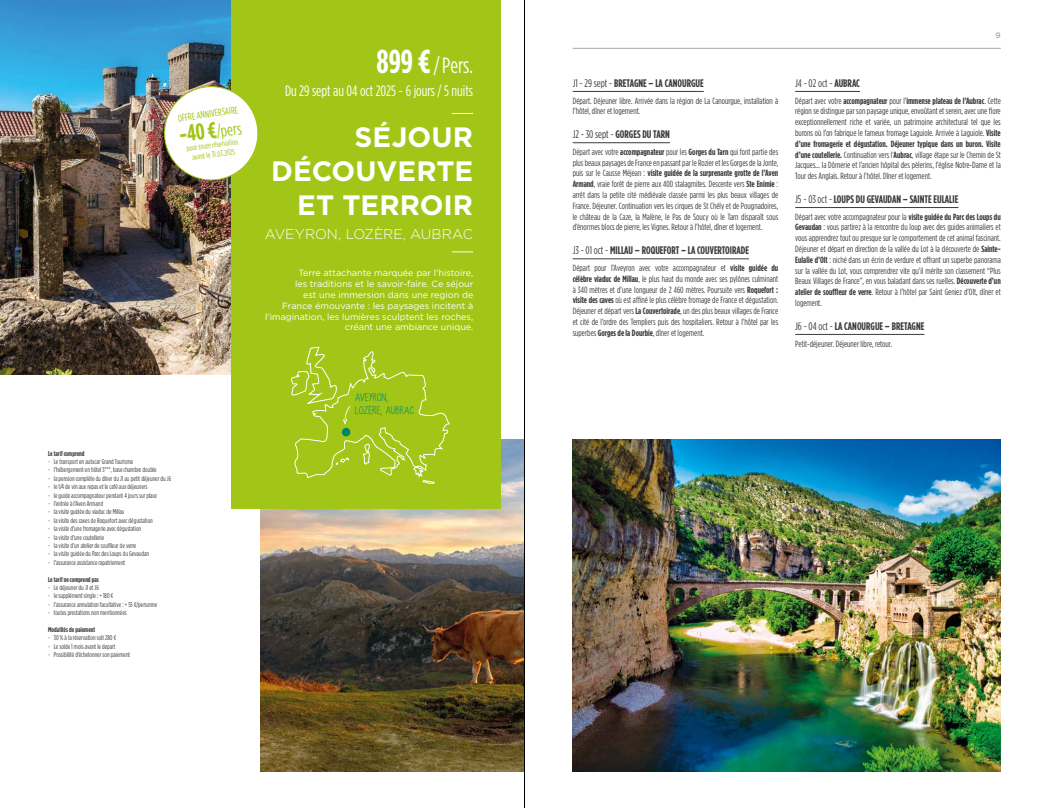
<style>
.page{position:relative;width:1049px;height:808px;background:#fff}
.page>*{position:absolute;margin:0;border:0;box-sizing:border-box;transform-origin:0 0}
.t1{font:700 28px/33.7px "Gotham";color:#fff;text-align:right}
.t2{font:22px "Gotham Condensed";color:#fff}
.t3{font:17px "Gotham Condensed";color:#a2c617}
.t4{font:15.1px "Gotham Condensed";color:#fff}
.t5{font:300 14px "Gotham";letter-spacing:-.005em;color:#fff}
.t6{font:700 11px "Gotham Condensed";color:#3c3c3b}
.t7{font:11px/13.2px "Isabelle Layne Bold";color:#008467}
.t8{font:11px "Gotham Condensed";letter-spacing:-.005em;color:#3c3c3b}
.t9{font:10px "Gotham Condensed";color:#a2c617}
.t10{font:9px/10.8px "Gotham Condensed";color:#3c3c3b;text-align:justify}
.t11{font:9px/10.8px "Gotham";color:#fff;text-align:right}
.t12{font:8px/9.6px "Gotham Condensed";color:#a2c617;text-align:center}
.t13{font:500 8px "Gotham";color:#a8a8a7}
.t14{font:7px "Gotham Condensed";color:#3c3c3b}
.t15{font:700 7px "Gotham Condensed";color:#3c3c3b}
.s1{font-weight:700;font-size:23px}
.s2{font-weight:700;font-size:33px}
.s3{font-weight:400}
.s4{font-weight:700}
</style>
<div class="page">
<hr style="left:573px;top:48px;width:428px;height:1px;background:#a8a8a7">
<img style="left:0;top:0;width:231px;height:374px">
<img style="left:260px;top:439px;width:264px;height:333px">
<div style="left:231px;top:0;width:269px;height:508px;background:#a2c617"></div>
<svg style="left:452px;top:113px;width:21px;height:1px"></svg>
<svg style="left:452px;top:252px;width:21px;height:1px"></svg>
<img style="left:161px;top:83px;width:97px;height:100px">
<img style="left:573px;top:439px;width:428px;height:333px">
<hr style="left:573px;top:91px;width:131px;height:1px;background:#3c3c3b">
<hr style="left:573px;top:143px;width:97px;height:1px;background:#3c3c3b">
<hr style="left:573px;top:259px;width:176px;height:1px;background:#3c3c3b">
<hr style="left:795px;top:91px;width:65px;height:1px;background:#3c3c3b">
<hr style="left:795px;top:207px;width:163px;height:1px;background:#3c3c3b">
<hr style="left:795px;top:334px;width:129px;height:1px;background:#3c3c3b">
<svg style="left:291px;top:347px;width:159px;height:137px"></svg>
<hr style="left:524px;top:0;width:1px;height:808px;background:#000">
<p class="t9" style="left:177px;top:112px;width:62px;rotate:-8deg">OFFRE ANNIVERSAIRE</p>
<h3 class="t3" style="left:178px;top:127px;width:64px;rotate:-8deg"><span class="s1">-40 €</span>/pers</h3>
<p class="t12" style="left:186px;top:144px;width:53px;rotate:-8deg">pour toute réservation avant le 31.03.2025</p>
<h2 class="t2" style="left:376px;top:53px;width:98px"><span class="s2">899 €</span>/ Pers.</h2>
<h3 class="t4" style="left:285px;top:82px;width:189px">Du 29 sept au 04 oct 2025 - 6 jours / 5 nuits</h3>
<h1 class="t1" style="left:271px;top:120px;width:203px">SÉJOUR<br>DÉCOUVERTE<br>ET TERROIR</h1>
<h3 class="t5" style="left:265px;top:225px;width:210px">AVEYRON, LOZÈRE, AUBRAC</h3>
<p class="t11" style="left:265px;top:268px;width:210px">Terre attachante marquée par l'histoire,<br>les traditions et le savoir-faire. Ce séjour<br>est une immersion dans une region de<br>France émouvante : les paysages incitent à l’imagination, les lumières sculptent les roches, créant une ambiance unique.</p>
<p class="t15" style="left:48px;top:449px;width:38px">Le tarif comprend</p>
<p class="t14" style="left:48px;top:457px;width:87px">- Le transport en autocar Grand Tourisme</p>
<p class="t14" style="left:48px;top:466px;width:110px">- l’hébergement en hôtel 3***, base chambre double</p>
<p class="t14" style="left:48px;top:474px;width:125px">- la pension complète du dîner du J1 au petit déjeuner du J6</p>
<p class="t14" style="left:48px;top:483px;width:101px">- le 1/4 de vin aux repas et le café aux déjeuners</p>
<p class="t14" style="left:48px;top:491px;width:110px">- le guide accompagnateur pendant 4 jours sur place</p>
<p class="t14" style="left:48px;top:499px;width:56px">- l’entrée à l’Aven Armand</p>
<p class="t14" style="left:48px;top:508px;width:78px">- la visite guidée du viaduc de Millau</p>
<p class="t14" style="left:48px;top:516px;width:106px">- la visite des caves de Roquefort avec dégustation</p>
<p class="t14" style="left:48px;top:525px;width:95px">- la visite d’une fromagerie avec dégustation</p>
<p class="t14" style="left:48px;top:533px;width:58px">- la visite d’une coutellerie</p>
<p class="t14" style="left:48px;top:541px;width:90px">- la visite d’un atelier de souflleur de verre</p>
<p class="t14" style="left:48px;top:550px;width:103px">- la visite guidée du Parc des Loups du Gevaudan</p>
<p class="t14" style="left:48px;top:558px;width:79px">- l’assurance assistance rapatriement</p>
<p class="t15" style="left:48px;top:575px;width:52px">Le tarif ne comprend pas</p>
<p class="t14" style="left:48px;top:583px;width:52px">- Le déjeuner du J1 et J6</p>
<p class="t14" style="left:48px;top:592px;width:67px">- le supplément single : + 180 €</p>
<p class="t14" style="left:48px;top:600px;width:110px">- l’assurance annulation facultative : + 55 €/personne</p>
<p class="t14" style="left:48px;top:609px;width:80px">- toutes prestations non mentionnées</p>
<p class="t15" style="left:48px;top:625px;width:48px">Modalités de paiement</p>
<p class="t14" style="left:48px;top:634px;width:70px">- 30 % à la réservation soit 280 €</p>
<p class="t14" style="left:48px;top:642px;width:69px">- Le solde 1 mois avant le depart</p>
<p class="t14" style="left:48px;top:651px;width:84px">- Possibilité d’échelonner son paiement</p>
<p class="t7" style="left:354px;top:391px;width:60px">AVEYRON,<br>LOZÈRE, AUBRAC</p>
<p class="t6" style="left:573px;top:77px;width:133px"><span class="s3">J1 - 29 sept -</span> BRETAGNE – LA CANOURGUE</p>
<p class="t10" style="left:573px;top:95px;width:207px">Départ. Déjeuner libre. Arrivée dans la région de La Canourgue, installation à l’hôtel, dîner et logement.</p>
<p class="t6" style="left:573px;top:128px;width:99px"><span class="s3">J2 - 30 sept -</span> GORGES DU TARN</p>
<p class="t10" style="left:573px;top:146px;width:207px">Départ avec votre <span class="s4">accompagnateur</span> pour les <span class="s4">Gorges du Tarn</span> qui font partie des plus beaux paysages de France en passant par le Rozier et les Gorges de la Jonte, puis sur le Causse Méjean : <span class="s4">visite guidée de la surprenante grotte de l’Aven Armand</span>, vraie forêt de pierre aux 400 stalagmites. Descente vers <span class="s4">Ste Enimie</span> : arrêt dans la petite cité médiévale classée parmi les plus beaux villages de France. Déjeuner. Continuation vers les cirques de St Chély et de Pougnadoires, le château de la Caze, la Malène, le Pas de Soucy où le Tarn disparaît sous d’énormes blocs de pierre, les Vignes. Retour à l’hôtel, dîner et logement.</p>
<p class="t6" style="left:573px;top:244px;width:178px"><span class="s3">J3 - 01 oct -</span> MILLAU – ROQUEFORT – LA COUVERTOIRADE</p>
<p class="t10" style="left:573px;top:262px;width:207px">Départ pour l’Aveyron avec votre accompagnateur et <span class="s4">visite guidée du célèbre viaduc de Millau</span>, le plus haut du monde avec ses pylônes culminant à 340 mètres et d’une longueur de 2 460 mètres. Poursuite vers <span class="s4">Roquefort : visite des caves</span> où est affiné le plus célèbre fromage de France et dégustation.<br>Déjeuner et départ vers <span class="s4">La Couvertoirade</span>, un des plus beaux villages de France et cité de l’ordre des Templiers puis des hospitaliers. Retour à l’hôtel par les superbes <span class="s4">Gorges de la Dourbie</span>, dîner et logement.</p>
<p class="t13" style="left:995px;top:30px;width:7px">9</p>
<p class="t8" style="left:795px;top:77px;width:66px">J4 - 02 oct - <span class="s4">AUBRAC</span></p>
<p class="t10" style="left:795px;top:95px;width:207px">Départ avec votre <span class="s4">accompagnateur</span> pour l’<span class="s4">immense plateau de l’Aubrac</span>. Cette région se distingue par son paysage unique, envoûtant et serein, avec une flore exceptionnellement riche et variée, un patrimoine architectural tel que les burons où l’on fabrique le fameux fromage Laguiole. Arrivée à Laguiole. <span class="s4">Visite d’une fromagerie et dégustation. Déjeuner typique dans un buron. Visite d’une coutellerie.</span> Continuation vers l'<span class="s4">Aubrac</span>, village étape sur le Chemin de St Jacques... la Dômerie et l’ancien hôpital des pèlerins, l’église Notre-Dame et la Tour des Anglais. Retour à l’hôtel. Dîner et logement.</p>
<p class="t6" style="left:795px;top:193px;width:165px"><span class="s3">J5 - 03 oct -</span> LOUPS DU GEVAUDAN – SAINTE EULALIE</p>
<p class="t10" style="left:795px;top:211px;width:207px">Départ avec votre accompagnateur pour la <span class="s4">visite guidée du Parc des Loups du Gevaudan</span> : vous partirez à la rencontre du loup avec des guides animaliers et vous apprendrez tout ou presque sur le comportement de cet animal fascinant.<br>Déjeuner et départ en direction de la vallée du Lot à la découverte de <span class="s4">Sainte-Eulalie d’Olt</span> : niché dans un écrin de verdure et offrant un superbe panorama sur la vallée du Lot, vous comprendrez vite qu’il mérite son classement “Plus Beaux Villages de France”, en vous baladant dans ses ruelles. <span class="s4">Découverte d’un atelier de souffleur de verre</span>. Retour à l’hôtel par Saint Geniez d’Olt, dîner et logement.</p>
<p class="t6" style="left:795px;top:320px;width:131px"><span class="s3">J6 - 04 oct -</span> LA CANOURGUE – BRETAGNE</p>
<p class="t10" style="left:795px;top:338px;width:98px">Petit-déjeuner. Déjeuner libre, retour.</p>
</div>
